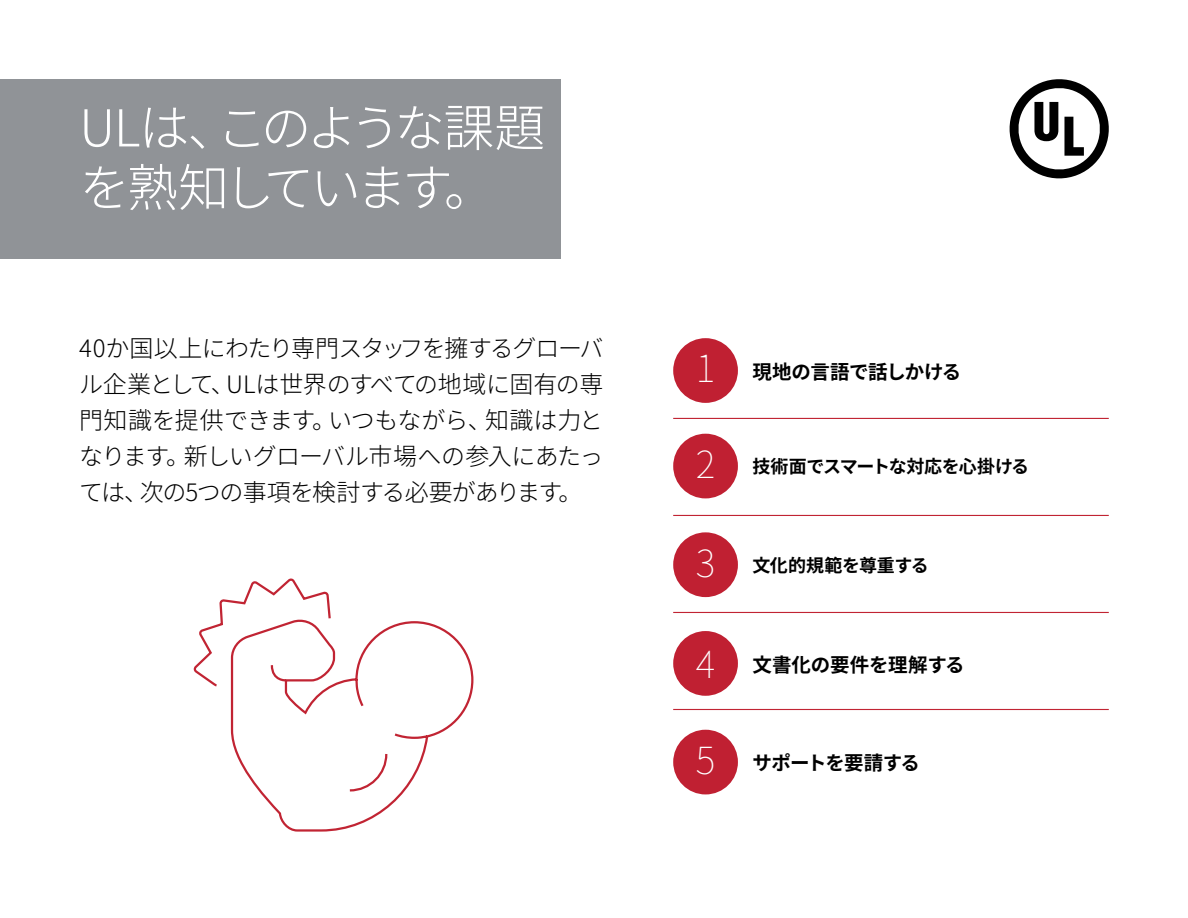
<style>
.page{position:relative;width:1188px;height:918px;background:#fff}
.page>*{position:absolute;margin:0;border:0;box-sizing:border-box;transform-origin:0 0}
.t1{font:300 51px/60px "Noto Sans CJ Kjp";letter-spacing:-.095em;color:#fff}
.t2{font:300 24px/36px "Noto Sans CJ Kjp";letter-spacing:-.045em;color:#000;text-align:justify}
.t3{font:700 19.5px "Noto Sans CJ Kjp";letter-spacing:-.02em;color:#000}
.t4{font:700 19.5px "Noto Sans CJ Kjp";letter-spacing:-.045em;color:#000}
.t5{font:700 18px "Noto Sans CJ Kjp";letter-spacing:-.02em;color:#000}
.s1{font-weight:100;font-size:37.5px;color:#fff}
</style>
<div class="page">
<svg style="left:1009px;top:79px;width:100px;height:100px"></svg>
<div style="left:0;top:79px;width:561px;height:180px;background:#909397"></div>
<svg style="left:193px;top:578px;width:281px;height:254px"></svg>
<svg style="left:270px;top:663px;width:18px;height:20px"></svg>
<hr style="left:673px;top:418px;width:436px;height:1px;background:#c12433">
<hr style="left:673px;top:515px;width:436px;height:1px;background:#c12433">
<hr style="left:673px;top:612px;width:436px;height:1px;background:#c12433">
<hr style="left:673px;top:709px;width:436px;height:1px;background:#c12433">
<div style="left:673px;top:338px;width:65px;height:65px;background:#c02032;border-radius:50%"></div>
<div style="left:673px;top:434px;width:65px;height:64px;background:#c02032;border-radius:50%"></div>
<div style="left:673px;top:532px;width:65px;height:65px;background:#c02032;border-radius:50%"></div>
<div style="left:673px;top:631px;width:65px;height:65px;background:#c02032;border-radius:50%"></div>
<div style="left:673px;top:730px;width:65px;height:64px;background:#c02032;border-radius:50%"></div>
<h1 class="t1" style="left:79px;top:99px;width:468px">ULは、このような課題を熟知しています。</h1>
<p class="t2" style="left:79px;top:331px;width:526px">40か国以上にわたり専門スタッフを擁するグローバル企業として、ULは世界のすべての地域に固有の専門知識を提供できます。いつもながら、知識は力となります。新しいグローバル市場への参入にあたっては、次の5つの事項を検討する必要があります。</p>
<p class="t3" style="left:696px;top:361px;width:267px"><span class="s1">1</span> 現地の言語で話しかける</p>
<p class="t5" style="left:696px;top:456px;width:335px"><span class="s1">2</span> 技術面でスマートな対応を心掛ける</p>
<p class="t5" style="left:696px;top:555px;width:235px"><span class="s1">3</span> 文化的規範を尊重する</p>
<p class="t3" style="left:696px;top:653px;width:270px"><span class="s1">4</span> 文書化の要件を理解する</p>
<p class="t4" style="left:696px;top:752px;width:226px"><span class="s1">5</span> サポートを要請する</p>
</div>
